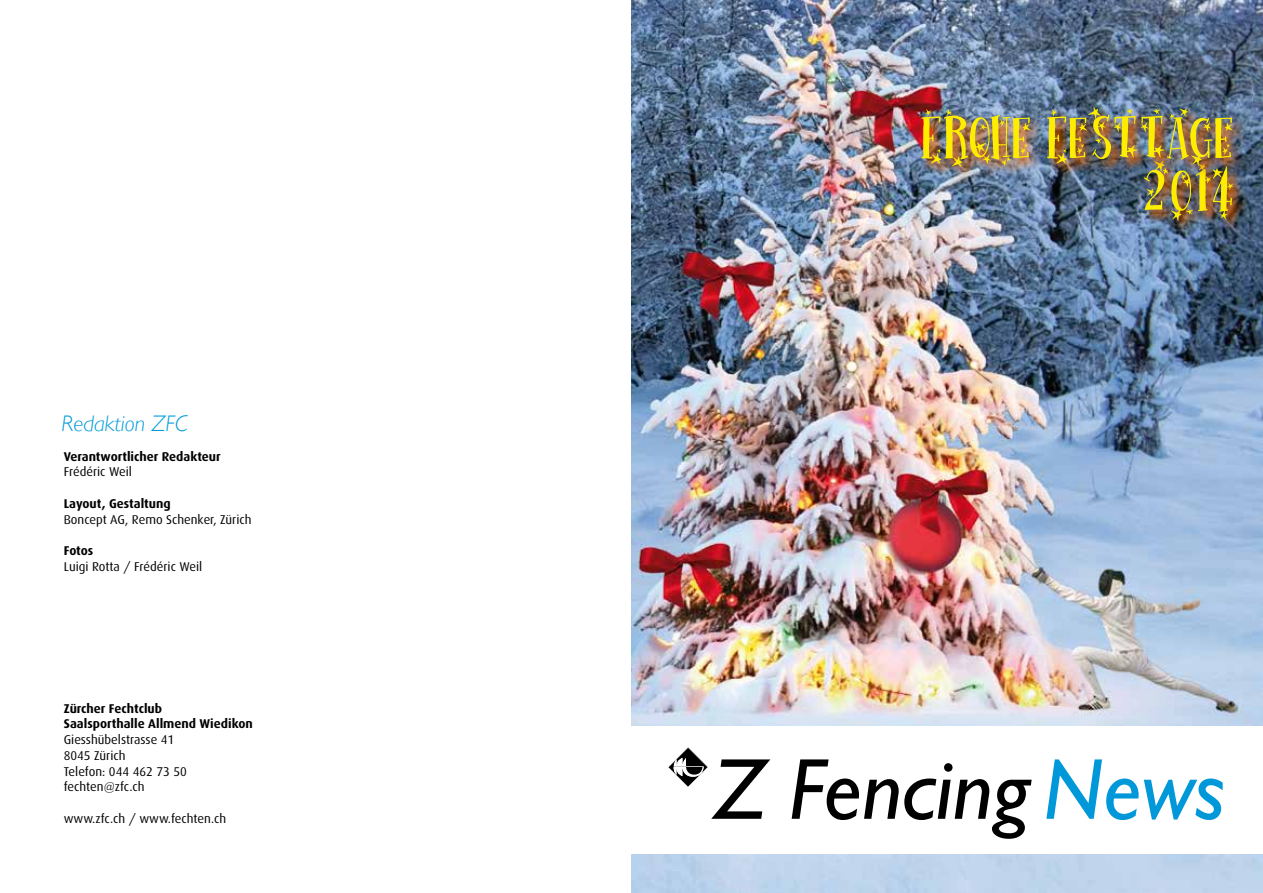
<style>
.page{position:relative;width:1263px;height:893px;background:#fff}
.page>*{position:absolute;margin:0;border:0;box-sizing:border-box;transform-origin:0 0}
.t1{font:italic 87px "Gill Sans";color:#000}
.t2{font:italic 300 22.5px "Gill Sans";color:#009bd9}
.t3{font:12.75px/15.8px "Dax";color:#000}
.t4{font:700 12.75px/15.8px "Dax";color:#000}
.s1{color:#0098d8}
</style>
<div class="page">
<img style="left:631px;top:0;width:632px;height:893px">
<div style="left:631px;top:726px;width:632px;height:128px;background:#fff"></div>
<svg style="left:668px;top:747px;width:40px;height:40px"></svg>
<img style="left:1143px;top:180px;width:103px;height:54px">
<svg style="left:920px;top:106px;width:326px;height:74px"></svg>
<img style="left:921px;top:107px;width:312px;height:114px">
<h2 class="t2" style="left:62px;top:410px;width:127px">Redaktion ZFC</h2>
<p class="t4" style="left:64px;top:448px;width:158px">Verantwortlicher Redakteur</p>
<p class="t3" style="left:64px;top:464px;width:70px">Frédéric Weil</p>
<p class="t4" style="left:64px;top:496px;width:108px">Layout, Gestaltung</p>
<p class="t3" style="left:64px;top:511px;width:189px">Boncept AG, Remo Schenker, Zürich</p>
<p class="t4" style="left:64px;top:543px;width:31px">Fotos</p>
<p class="t3" style="left:64px;top:559px;width:140px">Luigi Rotta / Frédéric Weil</p>
<p class="t4" style="left:64px;top:700px;width:191px">Zürcher Fechtclub<br>Saalsporthalle Allmend Wiedikon</p>
<p class="t3" style="left:64px;top:732px;width:125px">Giesshübelstrasse 41<br>8045 Zürich<br>Telefon: 044 462 73 50 fechten@zfc.ch</p>
<p class="t3" style="left:64px;top:811px;width:164px">www.zfc.ch / www.fechten.ch</p>
<h1 class="t1" style="left:714px;top:740px;width:513px">Z Fencing <span class="s1">News</span></h1>
</div>
